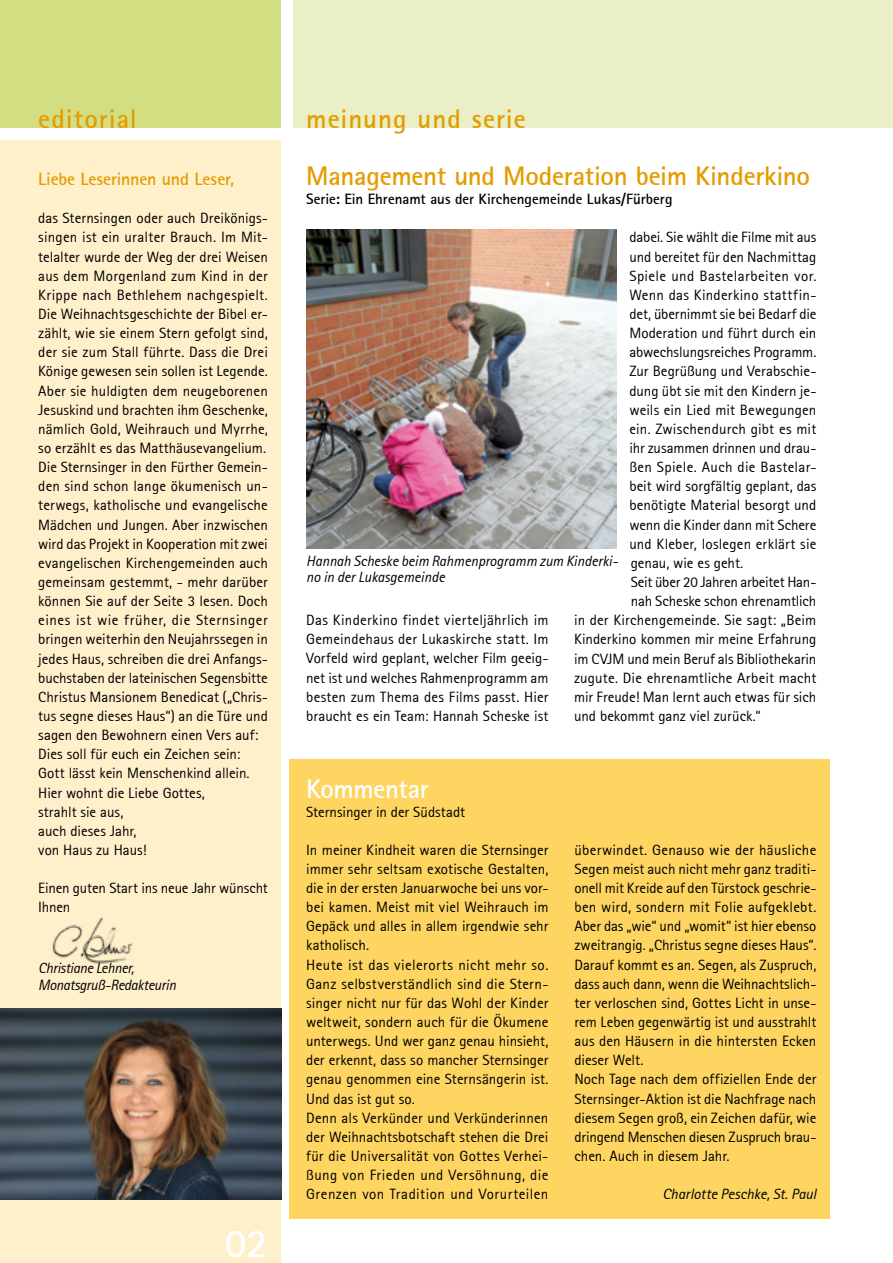
<style>
.page{position:relative;width:893px;height:1263px;background:#fff}
.page>*{position:absolute;margin:0;border:0;box-sizing:border-box;transform-origin:0 0}
.t1{font:40.5px "Rotis Sans Serif Bold 65";color:#fff}
.t2{font:27px "Rotis Sans Serif Bold 65";letter-spacing:-.005em;color:#e49c00}
.t3{font:27px "Rotis Sans Serif Bold 65";letter-spacing:.035em;color:#e49c00}
.t4{font:27px "Rotis Sans Serif Bold 65";letter-spacing:-.015em;color:#fff}
.t5{font:18px "Rotis Sans Serif Bold 65";letter-spacing:-.005em;color:#e49c00}
.t6{font:15px/19.2px "Rotis Sans Serif 55";color:#000}
.t7{font:15px/16.5px "Rotis Sans Serif Italic 56";color:#000}
.t8{font:15px "Rotis Sans Serif 55";letter-spacing:.02em;color:#000}
.t9{font:15px "Rotis Sans Serif Bold 65";color:#000}
.t10{font:15px/16.5px "Rotis Sans Serif Italic 56";letter-spacing:-.02em;color:#000}
.t11{font:15px "Rotis Sans Serif 55";letter-spacing:-.02em;color:#000}
.t12{font:15px "Rotis Sans Serif 55";letter-spacing:.025em;color:#000}
</style>
<div class="page">
<div style="left:293px;top:0;width:600px;height:128px;background:#eaefc5"></div>
<div style="left:0;top:0;width:281px;height:128px;background:#d3de82"></div>
<div style="left:0;top:140px;width:281px;height:1123px;background:#fff0cc"></div>
<img style="left:52px;top:917px;width:81px;height:47px">
<img style="left:0;top:1009px;width:281px;height:190px">
<div style="left:289px;top:759px;width:540px;height:459px;background:#fed561"></div>
<img style="left:306px;top:230px;width:311px;height:319px">
<h2 class="t3" style="left:38px;top:101px;width:100px">editorial</h2>
<p class="t5" style="left:38px;top:167px;width:197px">Liebe Leserinnen und Leser,</p>
<p class="t6" style="left:38px;top:208px;width:231px">das Sternsingen oder auch Dreikönigs&shy;singen ist ein uralter Brauch. Im Mit&shy;telalter wurde der Weg der drei Weisen aus dem Morgenland zum Kind in der Krippe nach Bethlehem nachgespielt.<br>Die Weihnachtsgeschichte der Bibel er&shy;zählt, wie sie einem Stern gefolgt sind, der sie zum Stall führte. Dass die Drei Könige gewesen sein sollen ist Legende.<br>Aber sie huldigten dem neugeborenen Jesuskind und brachten ihm Geschenke, nämlich Gold, Weihrauch und Myrrhe, so erzählt es das Matthäusevangelium.<br>Die Sternsinger in den Fürther Gemein&shy;den sind schon lange ökumenisch un&shy;terwegs, katholische und evangelische Mädchen und Jungen. Aber inzwischen wird das Projekt in Kooperation mit zwei evangelischen Kirchengemeinden auch gemeinsam gestemmt, - mehr darüber können Sie auf der Seite 3 lesen. Doch eines ist wie früher, die Sternsinger bringen weiterhin den Neujahrssegen in jedes Haus, schreiben die drei Anfangs&shy;buchstaben der lateinischen Segensbitte Christus Mansionem Benedicat („Chris&shy;tus segne dieses Haus“) an die Türe und sagen den Bewohnern einen Vers auf:<br>Dies soll für euch ein Zeichen sein:<br>Gott lässt kein Menschenkind allein.<br>Hier wohnt die Liebe Gottes,<br>strahlt sie aus,<br>auch dieses Jahr,<br>von Haus zu Haus!</p>
<p class="t6" style="left:38px;top:878px;width:231px">Einen guten Start ins neue Jahr wünscht<br>Ihnen</p>
<p class="t10" style="left:38px;top:960px;width:139px">Christiane Lehner,<br>Monatsgruß-Redakteurin</p>
<h1 class="t1" style="left:225px;top:1217px;width:44px">02</h1>
<h2 class="t3" style="left:306px;top:101px;width:221px">meinung und serie</h2>
<h2 class="t2" style="left:306px;top:159px;width:505px">Management und Moderation beim Kinderkino</h2>
<p class="t9" style="left:306px;top:190px;width:368px">Serie: Ein Ehrenamt aus der Kirchengemeinde Lukas/Fürberg</p>
<p class="t6" style="left:629px;top:228px;width:189px">dabei. Sie wählt die Filme mit aus</p>
<p class="t6" style="left:629px;top:247px;width:189px">und bereitet für den Nachmittag</p>
<p class="t12" style="left:629px;top:267px;width:189px">Spiele und Bastelarbeiten vor.</p>
<p class="t8" style="left:629px;top:286px;width:189px">Wenn das Kinderkino stattfin-</p>
<p class="t6" style="left:629px;top:304px;width:189px">det, übernimmt sie bei Bedarf die</p>
<p class="t6" style="left:629px;top:323px;width:189px">Moderation und führt durch ein</p>
<p class="t6" style="left:629px;top:342px;width:189px">abwechslungsreiches Programm.</p>
<p class="t6" style="left:629px;top:362px;width:189px">Zur Begrüßung und Verabschie-</p>
<p class="t6" style="left:629px;top:381px;width:189px">dung übt sie mit den Kindern je-</p>
<p class="t6" style="left:629px;top:400px;width:189px">weils ein Lied mit Bewegungen</p>
<p class="t6" style="left:629px;top:419px;width:189px">ein. Zwischendurch gibt es mit</p>
<p class="t6" style="left:629px;top:438px;width:189px">ihr zusammen drinnen und drau-</p>
<p class="t8" style="left:629px;top:458px;width:189px">ßen Spiele. Auch die Bastelar-</p>
<p class="t6" style="left:629px;top:476px;width:189px">beit wird sorgfältig geplant, das</p>
<p class="t6" style="left:629px;top:496px;width:189px">benötigte Material besorgt und</p>
<p class="t6" style="left:629px;top:515px;width:189px">wenn die Kinder dann mit Schere</p>
<p class="t6" style="left:629px;top:534px;width:189px">und Kleber, loslegen erklärt sie</p>
<p class="t6" style="left:631px;top:553px;width:114px">genau, wie es geht.</p>
<p class="t11" style="left:631px;top:573px;width:187px">Seit über 20 Jahren arbeitet Han-</p>
<p class="t6" style="left:631px;top:591px;width:187px">nah Scheske schon ehrenamtlich</p>
<p class="t6" style="left:574px;top:610px;width:244px">in der Kirchengemeinde. Sie sagt: „Beim</p>
<p class="t6" style="left:574px;top:630px;width:244px">Kinderkino kommen mir meine Erfahrung</p>
<p class="t6" style="left:574px;top:649px;width:244px">im CVJM und mein Beruf als Bibliothekarin</p>
<p class="t6" style="left:574px;top:668px;width:244px">zugute. Die ehrenamtliche Arbeit macht</p>
<p class="t6" style="left:574px;top:687px;width:244px">mir Freude! Man lernt auch etwas für sich</p>
<p class="t6" style="left:574px;top:706px;width:188px">und bekommt ganz viel zurück.“</p>
<p class="t7" style="left:306px;top:553px;width:313px">Hannah Scheske beim Rahmenprogramm zum Kinderki&shy;no in der Lukasgemeinde</p>
<p class="t6" style="left:306px;top:610px;width:244px;text-align:justify">Das Kinderkino findet vierteljährlich im Gemeindehaus der Lukaskirche statt. Im Vorfeld wird geplant, welcher Film geeig&shy;net ist und welches Rahmenprogramm am besten zum Thema des Films passt. Hier braucht es ein Team: Hannah Scheske ist</p>
<h2 class="t4" style="left:306px;top:772px;width:124px">Kommentar</h2>
<p class="t6" style="left:306px;top:802px;width:161px">Sternsinger in der Südstadt</p>
<p class="t6" style="left:306px;top:840px;width:244px">In meiner Kindheit waren die Sternsinger immer sehr seltsam exotische Gestalten, die in der ersten Januarwoche bei uns vor&shy;bei kamen. Meist mit viel Weihrauch im Gepäck und alles in allem irgendwie sehr katholisch.<br>Heute ist das vielerorts nicht mehr so.<br>Ganz selbstverständlich sind die Stern&shy;singer nicht nur für das Wohl der Kinder weltweit, sondern auch für die Ökumene unterwegs. Und wer ganz genau hinsieht, der erkennt, dass so mancher Sternsinger genau genommen eine Sternsängerin ist.<br>Und das ist gut so.<br>Denn als Verkünder und Verkünderinnen der Weihnachtsbotschaft stehen die Drei für die Universalität von Gottes Verhei&shy;ßung von Frieden und Versöhnung, die Grenzen von Tradition und Vorurteilen</p>
<p class="t6" style="left:574px;top:840px;width:244px">überwindet. Genauso wie der häusliche Segen meist auch nicht mehr ganz traditi&shy;onell mit Kreide auf den Türstock geschrie&shy;ben wird, sondern mit Folie aufgeklebt.<br>Aber das „wie“ und „womit“ ist hier ebenso zweitrangig. „Christus segne dieses Haus“.<br>Darauf kommt es an. Segen, als Zuspruch, dass auch dann, wenn die Weihnachtslich&shy;ter verloschen sind, Gottes Licht in unse&shy;rem Leben gegenwärtig ist und ausstrahlt aus den Häusern in die hintersten Ecken dieser Welt.<br>Noch Tage nach dem offiziellen Ende der Sternsinger-Aktion ist die Nachfrage nach diesem Segen groß, ein Zeichen dafür, wie dringend Menschen diesen Zuspruch brau&shy;chen. Auch in diesem Jahr.</p>
<p class="t7" style="left:662px;top:1186px;width:155px">Charlotte Peschke, St. Paul</p>
</div>
